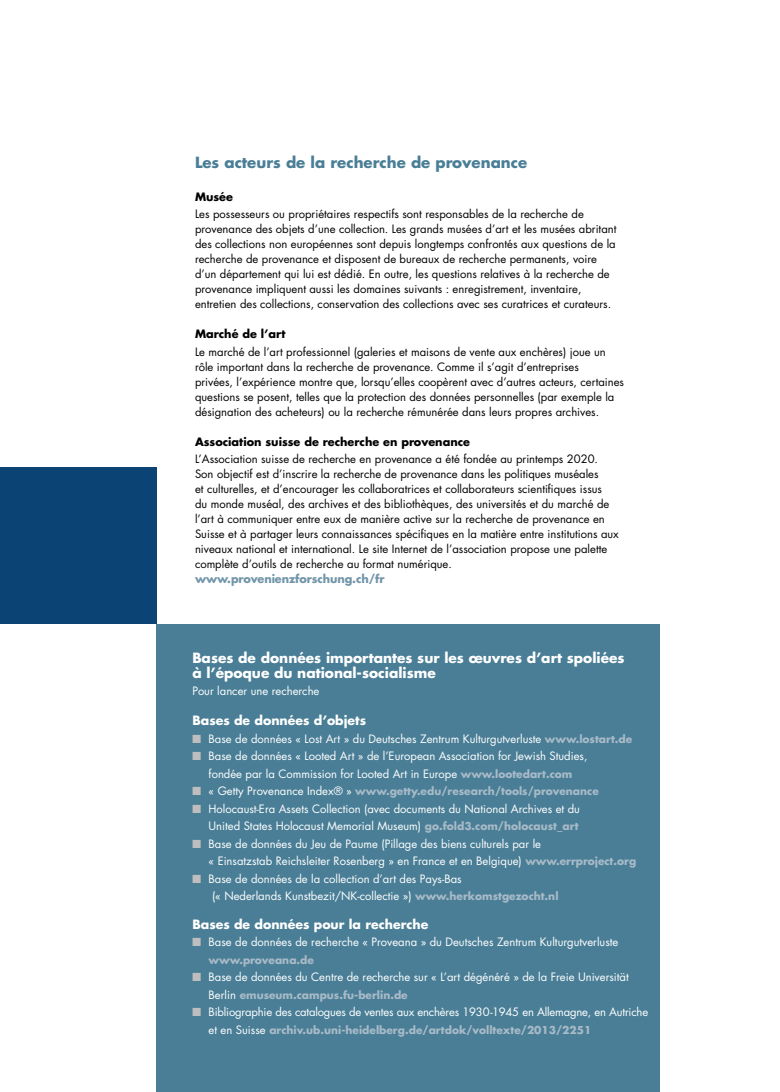
<style>
.page{position:relative;width:780px;height:1092px;background:#fff}
.page>*{position:absolute;margin:0;border:0;box-sizing:border-box;transform-origin:0 0}
.t1{font:700 15px "Futura";color:#497e96}
.t2{font:700 13.75px/15px "Futura";color:#fff}
.t3{font:700 12.5px "Futura";color:#fff}
.t4{font:11.25px/15px "Futura";color:#000}
.t5{font:11.25px/17.5px "Futura";color:#fff}
.t6{font:700 11.25px "Futura";color:#000}
.t7{font:700 11.25px "Futura";letter-spacing:-.01em;color:#7195a9}
.t8{font:700 10.62px "Futura";color:#a8bac7}
.s1{font-weight:700;font-size:10.62px;color:#a8bac7}
.s2{font-weight:400;font-size:11.25px;color:#fff}
</style>
<div class="page">
<div style="left:156px;top:624px;width:503px;height:467px;background:#497e96"></div>
<div style="left:0;top:468px;width:156px;height:156px;background:#0b4374"></div>
<h1 class="t1" style="left:195px;top:152px;width:334px">Les acteurs de la recherche de provenance</h1>
<p class="t6" style="left:195px;top:188px;width:39px">Musée</p>
<p class="t4" style="left:195px;top:206px;width:423px">Les possesseurs ou propriétaires respectifs sont responsables de la recherche de provenance des objets d’une collection. Les grands musées d’art et les musées abritant des collections non européennes sont depuis longtemps confrontés aux questions de la recherche de provenance et disposent de bureaux de recherche permanents, voire d’un département qui lui est dédié. En outre, les questions relatives à la recherche de provenance impliquent aussi les domaines suivants : enregistrement, inventaire, entretien des collections, conservation des collections avec ses curatrices et curateurs.</p>
<p class="t6" style="left:195px;top:326px;width:92px">Marché de l’art</p>
<p class="t4" style="left:195px;top:344px;width:430px">Le marché de l’art professionnel (galeries et maisons de vente aux enchères) joue un rôle important dans la recherche de provenance. Comme il s’agit d’entreprises<br>privées, l’expérience montre que, lorsqu’elles coopèrent avec d’autres acteurs, certaines questions se posent, telles que la protection des données personnelles (par exemple la désignation des acheteurs) ou la recherche rémunérée dans leurs propres archives.</p>
<p class="t6" style="left:195px;top:433px;width:276px">Association suisse de recherche en provenance</p>
<p class="t4" style="left:195px;top:451px;width:425px">L’Association suisse de recherche en provenance a été fondée au printemps 2020.<br>Son objectif est d’inscrire la recherche de provenance dans les politiques muséales<br>et culturelles, et d’encourager les collaboratrices et collaborateurs scientifiques issus<br>du monde muséal, des archives et des bibliothèques, des universités et du marché de l’art à communiquer entre eux de manière active sur la recherche de provenance en Suisse et à partager leurs connaissances spécifiques en la matière entre institutions aux niveaux national et international. Le site Internet de l’association propose une palette complète d’outils de recherche au format numérique.</p>
<p class="t7" style="left:195px;top:571px;width:191px">www.provenienzforschung.ch/fr</p>
<p class="t2" style="left:192px;top:649px;width:433px">Bases de données importantes sur les œuvres d’art spoliées à l’époque du national-socialisme</p>
<p class="t5" style="left:192px;top:682px;width:129px">Pour lancer une recherche</p>
<p class="t3" style="left:192px;top:711px;width:175px">Bases de données d’objets</p>
<p class="t5" style="left:208px;top:729px;width:425px">Base de données « Lost Art » du Deutsches Zentrum Kulturgutverluste <span class="s1">www.lostart.de<br></span>Base de données « Looted Art » de l’European Association for Jewish Studies,<br>fondée par la Commission for Looted Art in Europe <span class="s1">www.lootedart.com</span></p>
<p class="t8" style="left:208px;top:783px;width:392px"><span class="s2">« Getty Provenance Index® »</span> www.getty.edu/research/tools/provenance</p>
<p class="t5" style="left:208px;top:799px;width:373px">Holocaust-Era Assets Collection (avec documents du National Archives et du</p>
<p class="t5" style="left:208px;top:817px;width:371px">United States Holocaust Memorial Museum) <span class="s1">go.fold3.com/holocaust_art</span></p>
<p class="t5" style="left:208px;top:834px;width:334px">Base de données du Jeu de Paume (Pillage des biens culturels par le</p>
<p class="t5" style="left:208px;top:852px;width:429px">« Einsatzstab Reichsleiter Rosenberg » en France et en Belgique) <span class="s1">www.errproject.org</span></p>
<p class="t5" style="left:208px;top:869px;width:255px">Base de données de la collection d’art des Pays-Bas</p>
<p class="t5" style="left:212px;top:887px;width:348px">(« Nederlands Kunstbezit/NK-collectie ») <span class="s1">www.herkomstgezocht.nl</span></p>
<p class="t3" style="left:192px;top:915px;width:237px">Bases de données pour la recherche</p>
<p class="t5" style="left:208px;top:933px;width:411px">Base de données de recherche « Proveana » du Deutsches Zentrum Kulturgutverluste</p>
<p class="t8" style="left:208px;top:952px;width:107px">www.proveana.de</p>
<p class="t5" style="left:208px;top:968px;width:421px">Base de données du Centre de recherche sur « L’art dégénéré » de la Freie Universität</p>
<p class="t8" style="left:208px;top:987px;width:201px"><span class="s2">Berlin</span> emuseum.campus.fu-berlin.de</p>
<p class="t5" style="left:208px;top:1003px;width:441px">Bibliographie des catalogues de ventes aux enchères 1930-1945 en Allemagne, en Autriche</p>
<p class="t8" style="left:208px;top:1022px;width:384px"><span class="s2">et en Suisse</span> archiv.ub.uni-heidelberg.de/artdok/volltexte/2013/2251</p>
</div>
